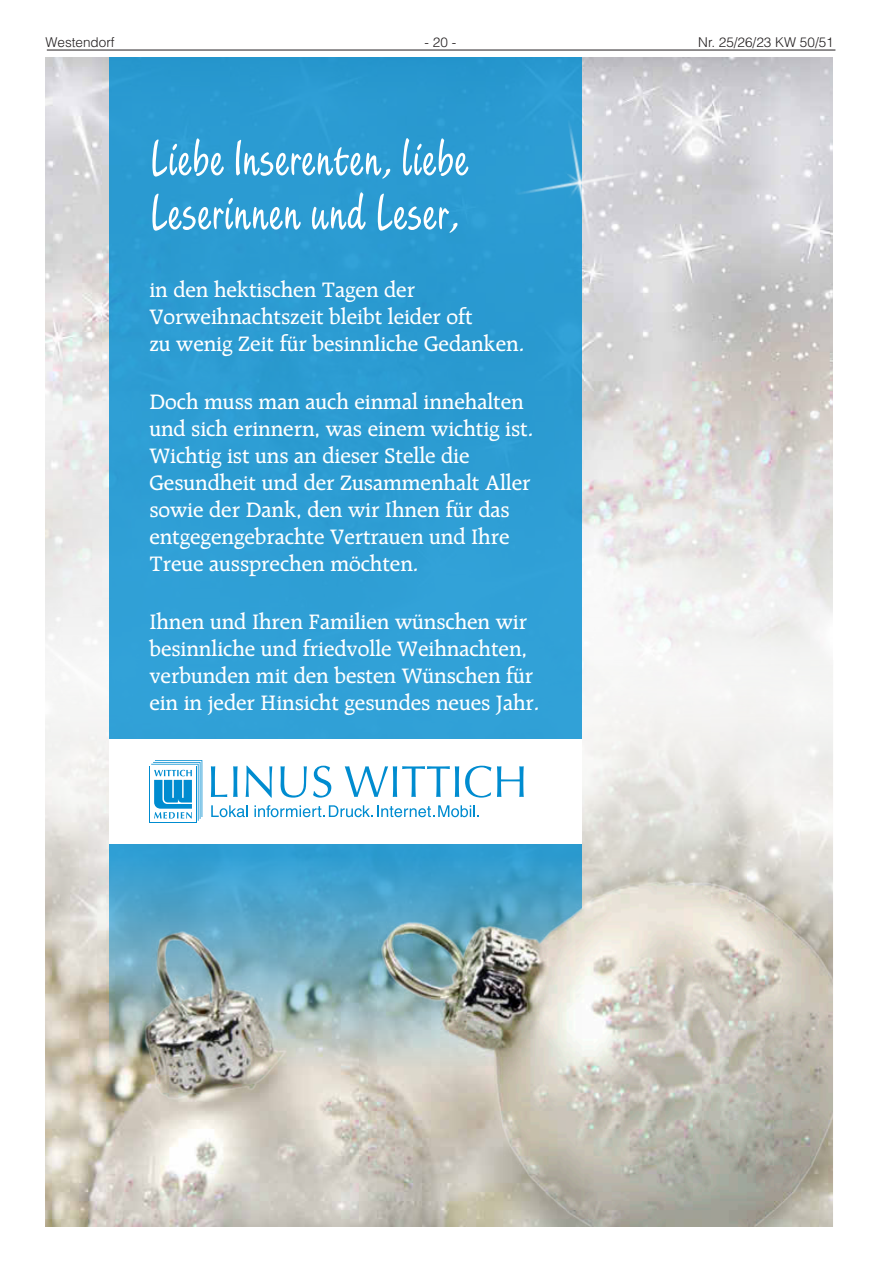
<style>
.page{position:relative;width:881px;height:1263px;background:#fff}
.page>*{position:absolute;margin:0;border:0;box-sizing:border-box;transform-origin:0 0}
.t1{font:55.05px/54.2px "Limehouse Script Plain";color:#fff}
.t2{font:500 22.5px/27px "Raleigh LT";color:#fff}
.t3{font:300 13.5px "Helvetica LT";color:#231f20}
</style>
<div class="page">
<hr style="left:47px;top:50px;width:788px;height:1px;background:#231f20">
<img style="left:45px;top:57px;width:787px;height:603px">
<img style="left:45px;top:660px;width:787px;height:567px">
<svg style="left:109px;top:57px;width:472px;height:1011px;background:#40a0cc"></svg>
<div style="left:109px;top:739px;width:472px;height:105px;background:#fff"></div>
<svg style="left:211px;top:766px;width:16px;height:31px"></svg>
<svg style="left:233px;top:766px;width:4px;height:31px"></svg>
<svg style="left:245px;top:766px;width:27px;height:32px"></svg>
<svg style="left:280px;top:766px;width:27px;height:32px"></svg>
<svg style="left:313px;top:766px;width:18px;height:32px"></svg>
<svg style="left:344px;top:766px;width:115px;height:31px"></svg>
<svg style="left:465px;top:766px;width:26px;height:32px"></svg>
<svg style="left:497px;top:766px;width:26px;height:31px"></svg>
<div style="left:149px;top:766px;width:48px;height:56px;background:#008cd0"></div>
<div style="left:150px;top:766px;width:46px;height:56px;background:#fff"></div>
<svg style="left:151px;top:760px;width:51px;height:61px"></svg>
<svg style="left:211px;top:805px;width:37px;height:12px"></svg>
<svg style="left:254px;top:805px;width:225px;height:12px"></svg>
<img style="left:507px;top:152px;width:146px;height:62px">
<img style="left:549px;top:110px;width:62px;height:146px">
<img style="left:547px;top:150px;width:66px;height:66px">
<img style="left:553px;top:152px;width:54px;height:63px">
<img style="left:548px;top:156px;width:63px;height:54px">
<p class="t3" style="left:45px;top:37px;width:71px">Westendorf</p>
<p class="t3" style="left:424px;top:37px;width:33px">- 20 -</p>
<p class="t3" style="left:698px;top:37px;width:137px">Nr. 25/26/23 KW 50/51</p>
<h1 class="t1" style="left:149px;top:129px;width:321px">Liebe Inserenten, liebe<br>Leserinnen und Leser,</h1>
<p class="t2" style="left:149px;top:277px;width:376px">in den hektischen Tagen der<br>Vorweihnachtszeit bleibt leider oft<br>zu wenig Zeit für besinnliche Gedanken.</p>
<p class="t2" style="left:149px;top:389px;width:385px">Doch muss man auch einmal innehalten und sich erinnern, was einem wichtig ist.<br>Wichtig ist uns an dieser Stelle die Gesundheit und der Zusammenhalt Aller sowie der Dank, den wir Ihnen für das entgegengebrachte Vertrauen und Ihre Treue aussprechen möchten.</p>
<p class="t2" style="left:149px;top:609px;width:391px">Ihnen und Ihren Familien wünschen wir besinnliche und friedvolle Weihnachten, verbunden mit den besten Wünschen für ein in jeder Hinsicht gesundes neues Jahr.</p>
</div>
